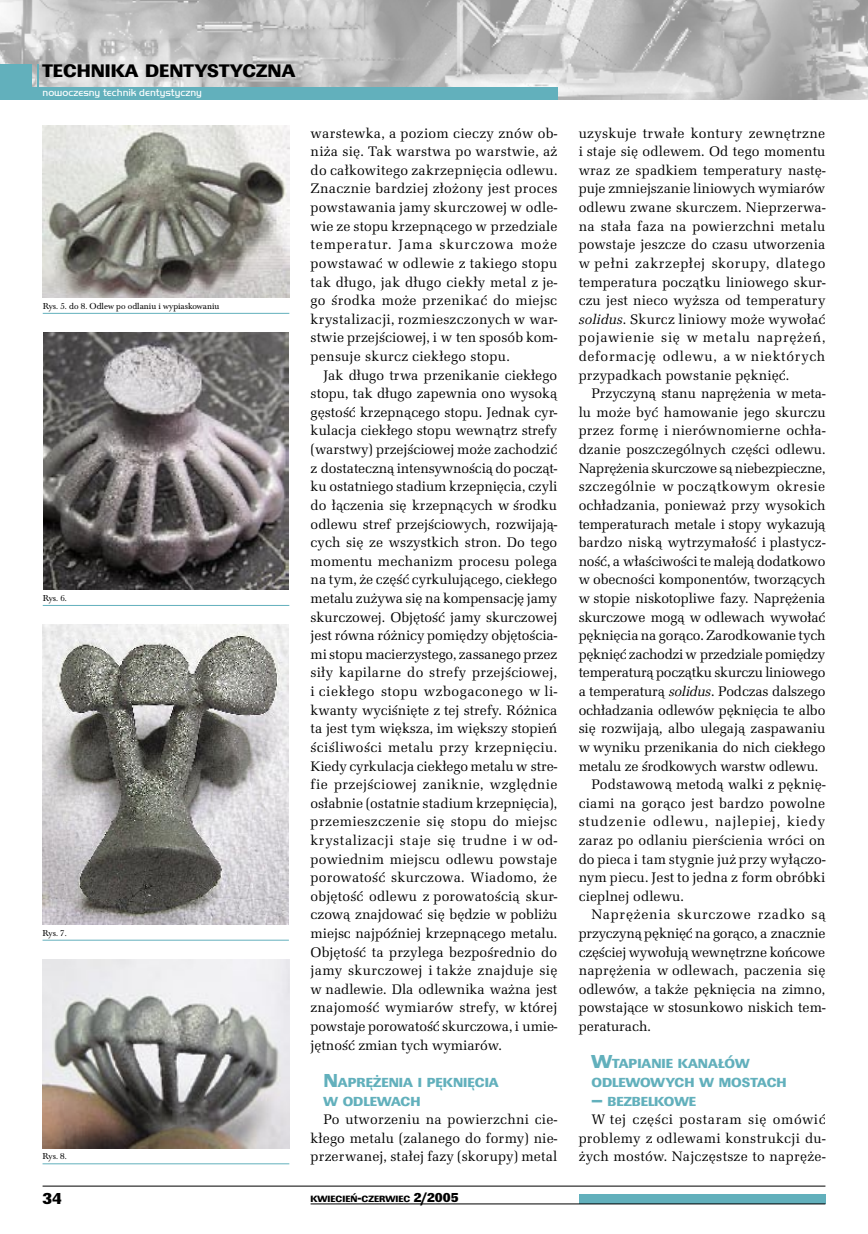
<style>
.page{position:relative;width:868px;height:1234px;background:#fff}
.page>*{position:absolute;margin:0;border:0;box-sizing:border-box;transform-origin:0 0}
.t1{font:18.9px "URW Linear TCE Ult Bol";color:#000}
.t2{font:16.5px "URW Linear TCE Ult Bol";color:#000}
._5_-_Tekst_art{font:14.25px/18.6px "URW Latino TCE";letter-spacing:.01em;color:#000;text-align:justify}
._8_-_Srodtytul{font:13.65px/18.6px "URW Linear TCE Ult Bol";color:#62b0bc}
.t3{font:300 10.5px "Handel Got DCE";color:#fff}
.t4{font:9.45px "URW Linear TCE Ult Bol";color:#000}
._9_-_Podpis_zdjecia_tabeli{font:9px "Baskerville TCE";color:#000}
.s1{font-size:19.5px}
.s2{font-size:13.5px}
.s3{font-style:italic}
</style>
<div class="page">
<img style="left:0;top:0;width:868px;height:100px">
<div style="left:0;top:87px;width:557px;height:13px;background:#62b0bc"></div>
<div style="left:0;top:64px;width:32px;height:35px;background:#62b0bc"></div>
<hr style="left:37px;top:64px;width:2px;height:30px;background:#62b0bc">
<div style="left:578px;top:1193px;width:247px;height:10px;background:#62b0bc"></div>
<hr style="left:310px;top:1203px;width:515px;height:1px;background:#000">
<hr style="left:43px;top:1185px;width:782px;height:1px;background:#000">
<img style="left:43px;top:959px;width:246px;height:189px">
<hr style="left:43px;top:1163px;width:246px;height:1px;background:#62b0bc">
<img style="left:43px;top:125px;width:246px;height:172px">
<hr style="left:43px;top:313px;width:246px;height:1px;background:#62b0bc">
<img style="left:43px;top:332px;width:246px;height:257px">
<hr style="left:43px;top:605px;width:246px;height:1px;background:#62b0bc">
<img style="left:43px;top:624px;width:246px;height:300px">
<hr style="left:43px;top:939px;width:246px;height:1px;background:#62b0bc">
<h1 class="t1" style="left:43px;top:59px;width:254px">TECHNIKA DENTYSTYCZNA</h1>
<p class="t3" style="left:43px;top:86px;width:161px">nowoczesny technik dentystyczny</p>
<p class="_9_-_Podpis_zdjecia_tabeli" style="left:43px;top:301px;width:178px">Rys. 5. do 8. Odlew po odlaniu i wypiaskowaniu</p>
<p class="_9_-_Podpis_zdjecia_tabeli" style="left:43px;top:593px;width:26px">Rys. 6.</p>
<p class="_9_-_Podpis_zdjecia_tabeli" style="left:43px;top:927px;width:26px">Rys. 7.</p>
<p class="_5_-_Tekst_art" style="left:310px;top:124px;width:248px">warstewka, a poziom cieczy znów ob&shy;niża się. Tak warstwa po warstwie, aż do całkowitego zakrzepnięcia odlewu.<br>Znacznie bardziej złożony jest proces powstawania jamy skurczowej w odle&shy;wie ze stopu krzepnącego w przedziale temperatur. Jama skurczowa może powstawać w odlewie z takiego stopu tak długo, jak długo ciekły metal z je&shy;go środka może przenikać do miejsc krystalizacji, rozmieszczonych w war&shy;stwie przejściowej, i w ten sposób kom&shy;pensuje skurcz ciekłego stopu.</p>
<p class="_5_-_Tekst_art" style="left:310px;top:365px;width:248px;text-indent:13px">Jak długo trwa przenikanie ciekłego stopu, tak długo zapewnia ono wysoką gęstość krzepnącego stopu. Jednak cyr&shy;kulacja ciekłego stopu wewnątrz strefy (warstwy) przejściowej może zachodzić z dostateczną intensywnością do począt&shy;ku ostatniego stadium krzepnięcia, czyli do łączenia się krzepnących w środku odlewu stref przejściowych, rozwijają&shy;cych się ze wszystkich stron. Do tego momentu mechanizm procesu polega na tym, że część cyrkulującego, ciekłego metalu zużywa się na kompensację jamy skurczowej. Objętość jamy skurczowej jest równa różnicy pomiędzy objętościa&shy;mi stopu macierzystego, zassanego przez siły kapilarne do strefy przejściowej, i ciekłego stopu wzbogaconego w li&shy;kwanty wyciśnięte z tej strefy. Różnica ta jest tym większa, im większy stopień ściśliwości metalu przy krzepnięciu.<br>Kiedy cyrkulacja ciekłego metalu w stre&shy;fie przejściowej zaniknie, względnie osłabnie (ostatnie stadium krzepnięcia), przemieszczenie się stopu do miejsc krystalizacji staje się trudne i w od&shy;powiednim miejscu odlewu powstaje porowatość skurczowa. Wiadomo, że objętość odlewu z porowatością skur&shy;czową znajdować się będzie w pobliżu miejsc najpóźniej krzepnącego metalu.<br>Objętość ta przylega bezpośrednio do jamy skurczowej i także znajduje się w nadlewie. Dla odlewnika ważna jest znajomość wymiarów strefy, w której powstaje porowatość skurczowa, i umie&shy;jętność zmian tych wymiarów.</p>
<p class="_8_-_Srodtytul" style="left:323px;top:1072px;width:177px"><span class="s1">N</span>APRĘŻENIA I PĘKNIĘCIA<br>W ODLEWACH</p>
<p class="_5_-_Tekst_art" style="left:310px;top:1109px;width:248px;text-align:right">Po utworzeniu na powierzchni cie&shy;kłego metalu (zalanego do formy) nie-</p>
<p class="_9_-_Podpis_zdjecia_tabeli" style="left:43px;top:1151px;width:26px">Rys. 8.</p>
<p class="_5_-_Tekst_art" style="left:310px;top:1147px;width:248px">przerwanej, stałej fazy (skorupy) metal</p>
<p class="t2" style="left:43px;top:1187px;width:21px">34</p>
<p class="t4" style="left:310px;top:1192px;width:150px">KWIECIEŃ<span class="s2">-</span>CZERWIEC <span class="s2">2/2005</span></p>
<p class="_5_-_Tekst_art" style="left:578px;top:124px;width:248px">uzyskuje trwałe kontury zewnętrzne i staje się odlewem. Od tego momentu wraz ze spadkiem temperatury nastę&shy;puje zmniejszanie liniowych wymiarów odlewu zwane skurczem. Nieprzerwa&shy;na stała faza na powierzchni metalu powstaje jeszcze do czasu utworzenia w pełni zakrzepłej skorupy, dlatego temperatura początku liniowego skur&shy;czu jest nieco wyższa od temperatury <span class="s3">solidus</span>. Skurcz liniowy może wywołać pojawienie się w metalu naprężeń, deformację odlewu, a w niektórych przypadkach powstanie pęknięć.</p>
<p class="_5_-_Tekst_art" style="left:578px;top:384px;width:248px;text-indent:13px">Przyczyną stanu naprężenia w meta&shy;lu może być hamowanie jego skurczu przez formę i nierównomierne ochła&shy;dzanie poszczególnych części odlewu.<br>Naprężenia skurczowe są niebezpieczne, szczególnie w początkowym okresie ochładzania, ponieważ przy wysokich temperaturach metale i stopy wykazują bardzo niską wytrzymałość i plastycz&shy;ność, a właściwości te maleją dodatkowo w obecności komponentów, tworzących w stopie niskotopliwe fazy. Naprężenia skurczowe mogą w odlewach wywołać pęknięcia na gorąco. Zarodkowanie tych pęknięć zachodzi w przedziale pomiędzy temperaturą początku skurczu liniowego a temperaturą <span class="s3">solidus</span>. Podczas dalszego ochładzania odlewów pęknięcia te albo się rozwijają, albo ulegają zaspawaniu w wyniku przenikania do nich ciekłego metalu ze środkowych warstw odlewu.</p>
<p class="_5_-_Tekst_art" style="left:578px;top:775px;width:248px;text-indent:13px">Podstawową metodą walki z pęknię&shy;ciami na gorąco jest bardzo powolne studzenie odlewu, najlepiej, kiedy zaraz po odlaniu pierścienia wróci on do pieca i tam stygnie już przy wyłączo&shy;nym piecu. Jest to jedna z form obróbki cieplnej odlewu.</p>
<p class="_5_-_Tekst_art" style="left:578px;top:905px;width:248px;text-indent:13px">Naprężenia skurczowe rzadko są przyczyną pęknięć na gorąco, a znacznie częściej wywołują wewnętrzne końcowe naprężenia w odlewach, paczenia się odlewów, a także pęknięcia na zimno, powstające w stosunkowo niskich tem&shy;peraturach.</p>
<p class="_8_-_Srodtytul" style="left:591px;top:1054px;width:197px"><span class="s1">W</span>TAPIANIE KANAŁÓW<br>ODLEWOWYCH W MOSTACH</p>
<p class="_8_-_Srodtytul" style="left:591px;top:1091px;width:106px"><span class="s1">–</span> BEZBELKOWE</p>
<p class="_5_-_Tekst_art" style="left:578px;top:1109px;width:248px;text-indent:13px">W tej części postaram się omówić problemy z odlewami konstrukcji du&shy;żych mostów. Najczęstsze to napręże-</p>
</div>
